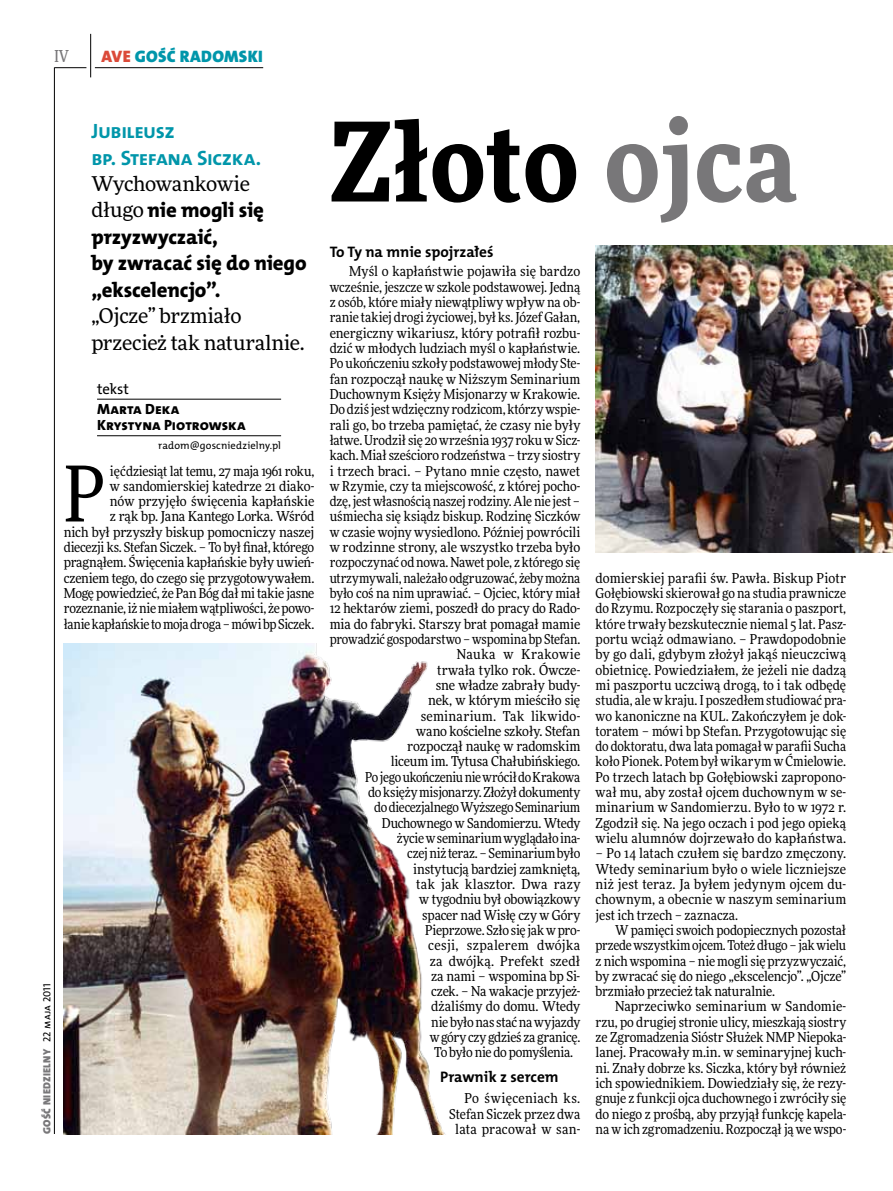
<style>
.page{position:relative;width:893px;height:1191px;background:#fff}
.page>*{position:absolute;margin:0;border:0;box-sizing:border-box;transform-origin:0 0}
.t1{font:900 109.5px "Freeday Narrow";letter-spacing:.01em;color:#000}
.t2{font:76.95px "Freeday Narrow News";color:#000}
.t3{font:20.85px/26.4px "The Mix HP8 Ex Bld";letter-spacing:-.01em;color:#000}
.t4{font:20.85px/26.4px "The Mix HP7 Bld";letter-spacing:-.025em;color:#0096aa}
.t5{font:20.4px/26.4px "Freeday News";letter-spacing:-.015em;color:#000}
.t6{font:16.65px "The Mix HP9 Blk";letter-spacing:.02em;color:#0096aa}
.t7{font:500 16.5px "Freeday Narrow";color:#787779;scale:.9 1}
.t8{font:15.3px "The Mix HP7 Bld";letter-spacing:-.03em;color:#000}
.t9{font:14.85px/15.3px "The Mix HP8 Ex Bld";letter-spacing:.01em;color:#000}
.t10{font:14.85px "The Mix HP5 Plain";color:#000}
.t11{font:13.65px/15.3px "Freeday Narrow News";letter-spacing:-.01em;color:#000;text-align:justify}
.t12{font:13.65px/15.3px "Freeday Narrow News";letter-spacing:.01em;color:#000;text-align:right}
.t13{font:13.65px "Freeday Narrow News";letter-spacing:.02em;color:#000}
.t14{font:13.65px "Freeday Narrow News";letter-spacing:.025em;color:#000}
.t15{font:10.5px "The Mix HP9 Blk";letter-spacing:.025em;color:#787779}
.t16{font:10.5px "The Mix HP5 Plain";letter-spacing:.015em;color:#000}
.s1{color:#db4a39}
.s2{font-family:"Freeday News";font-size:20.4px}
.s3{font-family:"The Mix HP5 Plain";color:#000}
.s4{color:#787779}
</style>
<div class="page">
<hr style="left:54px;top:67px;width:1px;height:1067px;background:#000">
<hr style="left:90px;top:34px;width:1px;height:43px;background:#000">
<hr style="left:54px;top:67px;width:32px;height:1px;background:#000">
<hr style="left:95px;top:67px;width:168px;height:1px;background:#000">
<hr style="left:97px;top:399px;width:184px;height:1px;background:#000">
<hr style="left:97px;top:435px;width:184px;height:1px;background:#000">
<img style="left:596px;top:246px;width:297px;height:306px">
<img style="left:64px;top:644px;width:381px;height:490px">
<p class="t7" style="left:54px;top:46px;width:17px">IV</p>
<p class="t6" style="left:101px;top:46px;width:163px"><span class="s1">AVE</span> GOŚĆ RADOMSKI</p>
<h3 class="t4" style="left:91px;top:118px;width:171px">Jubileusz<br>bp. Stefana Siczka.</h3>
<h3 class="t5" style="left:91px;top:170px;width:160px">Wychowankowie</h3>
<h3 class="t3" style="left:91px;top:197px;width:217px"><span class="s2">długo</span> nie mogli się przyzwyczaić,<br>by zwracać się do niego „ekscelencjo”.</h3>
<h3 class="t5" style="left:91px;top:302px;width:215px">„Ojcze” brzmiało przecież tak naturalnie.</h3>
<p class="t10" style="left:97px;top:380px;width:33px">tekst</p>
<p class="t9" style="left:97px;top:402px;width:150px">Marta Deka<br>Krystyna Piotrowska</p>
<p class="t16" style="left:158px;top:438px;width:124px">radom@goscniedzielny.pl</p>
<p class="t11" style="left:64px;top:463px;width:252px;text-align:right">ięćdziesiąt lat temu, 27 maja 1961 roku,<br>w sandomierskiej katedrze 21 diako-<br>nów przyjęło święcenia kapłańskie<br>z rąk bp. Jana Kantego Lorka. Wśród<br>nich był przyszły biskup pomocniczy naszej diecezji ks. Stefan Siczek. – To był finał, którego pragnąłem. Święcenia kapłańskie były uwień&shy;czeniem tego, do czego się przygotowywałem.<br>Mogę powiedzieć, że Pan Bóg dał mi takie jasne rozeznanie, iż nie miałem wątpliwości, że powo&shy;łanie kapłańskie to moja droga – mówi bp Siczek.</p>
<h2 class="t2" style="left:64px;top:447px;width:43px">P</h2>
<p class="t15" style="left:40px;top:1134px;width:152px;rotate:-90deg">GOŚĆ NIEDZIELNY <span class="s3">22 maja 2011</span></p>
<h1 class="t1" style="left:330px;top:91px;width:468px">Złoto <span class="s4">ojca</span></h1>
<p class="t8" style="left:330px;top:242px;width:165px">To Ty na mnie spojrzałeś</p>
<p class="t11" style="left:349px;top:264px;width:232px">Myśl o kapłaństwie pojawiła się bardzo</p>
<p class="t11" style="left:330px;top:279px;width:252px">wcześnie, jeszcze w szkole podstawowej. Jedną</p>
<p class="t11" style="left:330px;top:294px;width:252px">z osób, które miały niewątpliwy wpływ na ob-</p>
<p class="t11" style="left:330px;top:310px;width:252px">ranie takiej drogi życiowej, był ks. Józef Gałan,</p>
<p class="t11" style="left:330px;top:325px;width:252px">energiczny wikariusz, który potrafił rozbu-</p>
<p class="t11" style="left:330px;top:340px;width:252px">dzić w młodych ludziach myśl o kapłaństwie.</p>
<p class="t11" style="left:330px;top:356px;width:252px">Po ukończeniu szkoły podstawowej młody Ste-</p>
<p class="t11" style="left:330px;top:371px;width:252px">fan rozpoczął naukę w Niższym Seminarium</p>
<p class="t11" style="left:330px;top:386px;width:252px">Duchownym Księży Misjonarzy w Krakowie.</p>
<p class="t11" style="left:330px;top:401px;width:252px">Do dziś jest wdzięczny rodzicom, którzy wspie-</p>
<p class="t11" style="left:330px;top:417px;width:252px">rali go, bo trzeba pamiętać, że czasy nie były</p>
<p class="t11" style="left:330px;top:432px;width:252px">łatwe. Urodził się 20 września 1937 roku w Sicz-</p>
<p class="t11" style="left:330px;top:447px;width:252px">kach. Miał sześcioro rodzeństwa – trzy siostry</p>
<p class="t11" style="left:330px;top:463px;width:252px">i trzech braci. – Pytano mnie często, nawet</p>
<p class="t11" style="left:330px;top:478px;width:252px">w Rzymie, czy ta miejscowość, z której pocho-</p>
<p class="t11" style="left:330px;top:493px;width:252px">dzę, jest własnością naszej rodziny. Ale nie jest –</p>
<p class="t11" style="left:330px;top:509px;width:252px">uśmiecha się ksiądz biskup. Rodzinę Siczków</p>
<p class="t11" style="left:330px;top:524px;width:252px">w czasie wojny wysiedlono. Później powrócili</p>
<p class="t11" style="left:330px;top:539px;width:252px">w rodzinne strony, ale wszystko trzeba było</p>
<p class="t11" style="left:330px;top:555px;width:252px">rozpoczynać od nowa. Nawet pole, z którego się</p>
<p class="t11" style="left:330px;top:570px;width:252px">utrzymywali, należało odgruzować, żeby można</p>
<p class="t11" style="left:330px;top:585px;width:252px">było coś na nim uprawiać. – Ojciec, który miał</p>
<p class="t11" style="left:330px;top:600px;width:252px">12 hektarów ziemi, poszedł do pracy do Rado-</p>
<p class="t11" style="left:330px;top:616px;width:252px">mia do fabryki. Starszy brat pomagał mamie</p>
<p class="t11" style="left:330px;top:631px;width:252px">prowadzić gospodarstwo – wspomina bp Stefan.</p>
<p class="t13" style="left:457px;top:646px;width:125px">Nauka w Krakowie</p>
<p class="t11" style="left:437px;top:662px;width:144px">trwała tylko rok. Ówcze-</p>
<p class="t11" style="left:436px;top:677px;width:146px">sne władze zabrały budy-</p>
<p class="t11" style="left:428px;top:692px;width:153px">nek, w którym mieściło się</p>
<p class="t13" style="left:421px;top:707px;width:161px">seminarium. Tak likwido-</p>
<p class="t11" style="left:416px;top:723px;width:165px">wano kościelne szkoły. Stefan</p>
<p class="t11" style="left:407px;top:738px;width:174px">rozpoczął naukę w radomskim</p>
<p class="t11" style="left:391px;top:754px;width:191px">liceum im. Tytusa Chałubińskiego.</p>
<p class="t11" style="left:365px;top:769px;width:216px">Po jego ukończeniu nie wrócił do Krakowa</p>
<p class="t11" style="left:368px;top:784px;width:213px">do księży misjonarzy. Złożył dokumenty</p>
<p class="t11" style="left:374px;top:799px;width:207px">do diecezjalnego Wyższego Seminarium</p>
<p class="t11" style="left:382px;top:815px;width:200px">Duchownego w Sandomierzu. Wtedy</p>
<p class="t11" style="left:397px;top:830px;width:185px">życie w seminarium wyglądało ina-</p>
<p class="t11" style="left:407px;top:845px;width:175px">czej niż teraz. – Seminarium było</p>
<p class="t11" style="left:413px;top:861px;width:168px">instytucją bardziej zamkniętą,</p>
<p class="t13" style="left:416px;top:875px;width:166px">tak jak klasztor. Dwa razy</p>
<p class="t11" style="left:419px;top:891px;width:162px">w tygodniu był obowiązkowy</p>
<p class="t11" style="left:422px;top:907px;width:159px">spacer nad Wisłę czy w Góry</p>
<p class="t11" style="left:425px;top:922px;width:156px">Pieprzowe. Szło się jak w pro-</p>
<p class="t14" style="left:428px;top:937px;width:153px">cesji, szpalerem dwójka</p>
<p class="t12" style="left:430px;top:953px;width:152px">za dwójką. Prefekt szedł</p>
<p class="t11" style="left:431px;top:968px;width:150px">za nami – wspomina bp Si-</p>
<p class="t11" style="left:431px;top:983px;width:150px">czek. – Na wakacje przyjeż-</p>
<p class="t11" style="left:431px;top:998px;width:150px">dżaliśmy do domu. Wtedy</p>
<p class="t11" style="left:431px;top:1014px;width:150px">nie było nas stać na wyjazdy</p>
<p class="t11" style="left:430px;top:1029px;width:152px">w góry czy gdzieś za granicę.</p>
<p class="t11" style="left:434px;top:1044px;width:140px">To było nie do pomyślenia.</p>
<p class="t8" style="left:440px;top:1066px;width:120px">Prawnik z sercem</p>
<p class="t12" style="left:449px;top:1090px;width:132px">Po święceniach ks.<br>Stefan Siczek przez dwa lata pracował w san-</p>
<p class="t11" style="left:596px;top:570px;width:252px">domierskiej parafii św. Pawła. Biskup Piotr Gołębiowski skierował go na studia prawnicze do Rzymu. Rozpoczęły się starania o paszport, które trwały bezskutecznie niemal 5 lat. Pasz&shy;portu wciąż odmawiano. – Prawdopodobnie by go dali, gdybym złożył jakąś nieuczciwą obietnicę. Powiedziałem, że jeżeli nie dadzą mi paszportu uczciwą drogą, to i tak odbędę studia, ale w kraju. I poszedłem studiować pra&shy;wo kanoniczne na KUL. Zakończyłem je dok&shy;toratem – mówi bp Stefan. Przygotowując się do doktoratu, dwa lata pomagał w parafii Sucha koło Pionek. Potem był wikarym w Ćmielowie.<br>Po trzech latach bp Gołębiowski zapropono&shy;wał mu, aby został ojcem duchownym w se&shy;minarium w Sandomierzu. Było to w 1972 r.<br>Zgodził się. Na jego oczach i pod jego opieką wielu alumnów dojrzewało do kapłaństwa.</p>
<p class="t11" style="left:596px;top:845px;width:252px">– Po 14 latach czułem się bardzo zmęczony.<br>Wtedy seminarium było o wiele liczniejsze niż jest teraz. Ja byłem jedynym ojcem du&shy;chownym, a obecnie w naszym seminarium jest ich trzech – zaznacza.</p>
<p class="t11" style="left:596px;top:922px;width:252px;text-indent:20px">W pamięci swoich podopiecznych pozostał przede wszystkim ojcem. Toteż długo – jak wielu z nich wspomina – nie mogli się przyzwyczaić, by zwracać się do niego „ekscelencjo”. „Ojcze” brzmiało przecież tak naturalnie.</p>
<p class="t11" style="left:596px;top:998px;width:252px;text-indent:20px">Naprzeciwko seminarium w Sandomie&shy;rzu, po drugiej stronie ulicy, mieszkają siostry ze Zgromadzenia Sióstr Służek NMP Niepoka&shy;lanej. Pracowały m.in. w seminaryjnej kuch&shy;ni. Znały dobrze ks. Siczka, który był również ich spowiednikiem. Dowiedziały się, że rezy&shy;gnuje z funkcji ojca duchownego i zwróciły się do niego z prośbą, aby przyjął funkcję kapela&shy;na w ich zgromadzeniu. Rozpoczął ją we wspo-</p>
</div>
